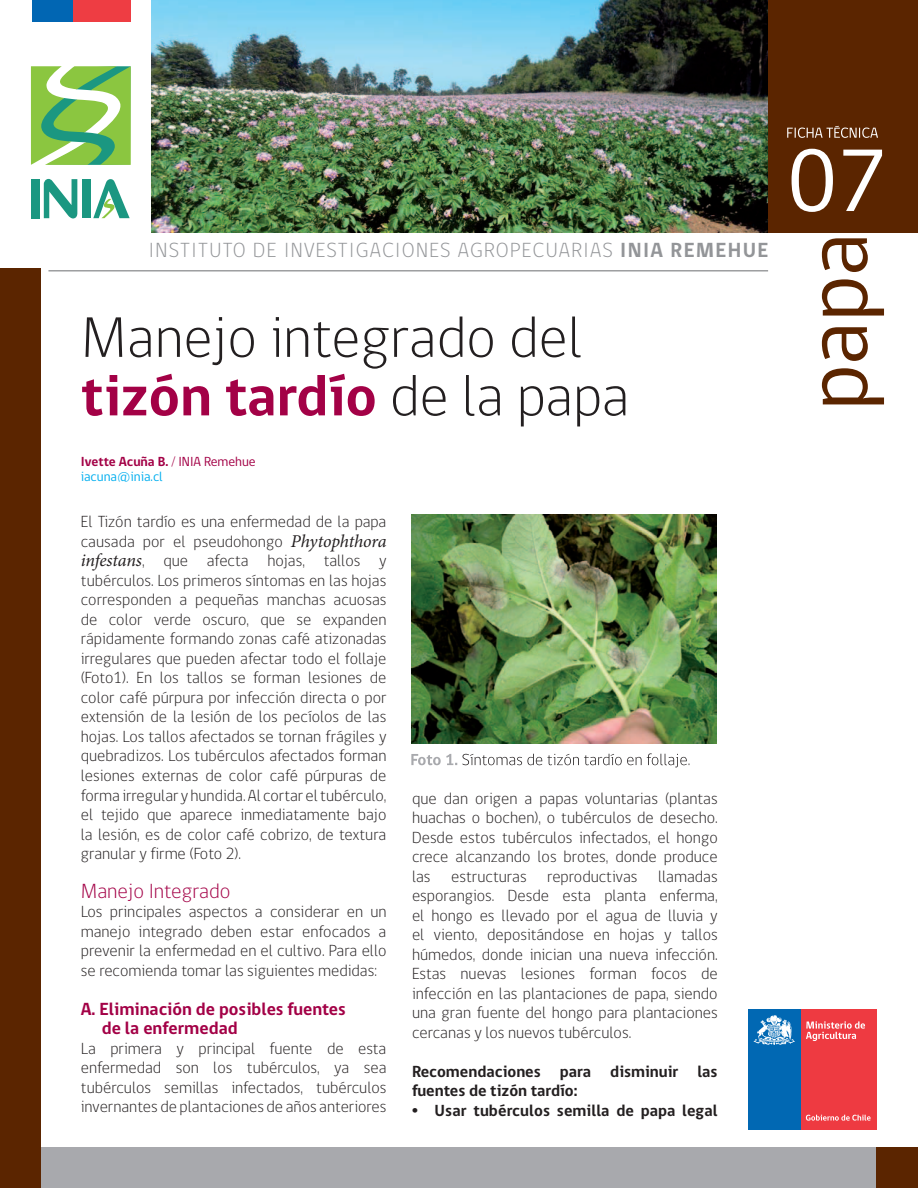
<style>
.page{position:relative;width:918px;height:1188px;background:#fff}
.page>*{position:absolute;margin:0;border:0;box-sizing:border-box;transform-origin:0 0}
.t1{font:90.3px "gob CL";color:#fff;scale:1.04 1}
.t2{font:90.15px "gob CL";color:#5b2500}
.t3{font:300 58.5px/58.5px "gob CL";color:#231f20}
.t4{font:300 21px "gob CL";letter-spacing:.065em;color:#939598}
.t5{font:300 21px "gob CL";color:#a30146}
.t6{font:700 18px/19.5px "gob CL";color:#a30146}
.t7{font:300 16.5px/19.5px "gob CL";color:#231f20;text-align:justify}
.t8{font:700 16.5px/19.5px "gob CL";color:#231f20}
.t9{font:13.5px/15px "gob CL";color:#00aeef}
.s1{font-weight:700}
.s2{font-weight:700;color:#a30146}
.s3{color:#a30146}
.s4{font-family:"Minion Pro";font-weight:400;font-style:italic;font-size:18px}
.s5{font-family:"Arial"}
</style>
<div class="page">
<div style="left:768px;top:0;width:150px;height:233px;background:#5b2500"></div>
<div style="left:876px;top:1148px;width:42px;height:40px;background:#5b2500"></div>
<div style="left:0;top:1148px;width:876px;height:40px;background:#a8a9ad"></div>
<div style="left:0;top:268px;width:41px;height:920px;background:#5b2500"></div>
<div style="left:748px;top:1009px;width:53px;height:121px;background:#0168b3"></div>
<div style="left:801px;top:1009px;width:76px;height:121px;background:#ee3a41"></div>
<svg style="left:754px;top:1015px;width:41px;height:30px"></svg>
<svg style="left:806px;top:1021px;width:59px;height:20px"></svg>
<svg style="left:806px;top:1115px;width:65px;height:6px"></svg>
<img style="left:151px;top:0;width:617px;height:233px">
<svg style="left:44px;top:179px;width:33px;height:39px"></svg>
<div style="left:31px;top:179px;width:9px;height:39px;background:#1b9781"></div>
<div style="left:82px;top:179px;width:9px;height:39px;background:#1b9781"></div>
<svg style="left:93px;top:179px;width:37px;height:39px"></svg>
<svg style="left:31px;top:66px;width:100px;height:99px"></svg>
<div style="left:72px;top:0;width:59px;height:21px;background:#ee3d43"></div>
<div style="left:32px;top:0;width:40px;height:21px;background:#0166b3"></div>
<hr style="left:48px;top:270px;width:720px;height:1px;background:#6c6d70">
<svg style="left:787px;top:126px;width:91px;height:12px"></svg>
<svg style="left:411px;top:753px;width:278px;height:14px"></svg>
<img style="left:411px;top:514px;width:305px;height:229px">
<p class="t4" style="left:149px;top:236px;width:621px">INSTITUTO DE INVESTIGACIONES AGROPECUARIAS <span class="s1">INIA REMEHUE</span></p>
<h3 class="t3" style="left:81px;top:310px;width:550px">Manejo integrado del <span class="s2">tizón tardío</span> de la papa</h3>
<p class="t9" style="left:81px;top:454px;width:176px"><span class="s2">Ivette Acuña B.</span> <span class="s3">/ INIA Remehue </span>iacuna@inia.cl</p>
<p class="t7" style="left:81px;top:513px;width:307px">El Tizón tardío es una enfermedad de la papa causada por el pseudohongo <span class="s4">Phytophthora infestans</span>, que afecta hojas, tallos y tubérculos. Los primeros síntomas en las hojas corresponden a pequeñas manchas acuosas de color verde oscuro, que se expanden rápidamente formando zonas café atizonadas irregulares que pueden afectar todo el follaje (Foto1). En los tallos se forman lesiones de color café púrpura por infección directa o por extensión de la lesión de los pecíolos de las hojas. Los tallos afectados se tornan frágiles y quebradizos. Los tubérculos afectados forman lesiones externas de color café púrpuras de forma irregular y hundida. Al cortar el tubérculo, el tejido que aparece inmediatamente bajo la lesión, es de color café cobrizo, de textura granular y firme (Foto 2).</p>
<p class="t5" style="left:81px;top:877px;width:151px">Manejo Integrado</p>
<p class="t7" style="left:81px;top:903px;width:307px">Los principales aspectos a considerar en un manejo integrado deben estar enfocados a prevenir la enfermedad en el cultivo. Para ello se recomienda tomar las siguientes medidas:</p>
<p class="t6" style="left:102px;top:1000px;width:246px;text-indent:-21px">A. Eliminación de posibles fuentes de la enfermedad</p>
<p class="t7" style="left:81px;top:1039px;width:307px">La primera y principal fuente de esta enfermedad son los tubérculos, ya sea tubérculos semillas infectados, tubérculos invernantes de plantaciones de años anteriores</p>
<p class="t7" style="left:412px;top:789px;width:307px">que dan origen a papas voluntarias (plantas huachas o bochen), o tubérculos de desecho.<br>Desde estos tubérculos infectados, el hongo crece alcanzando los brotes, donde produce las estructuras reproductivas llamadas esporangios. Desde esta planta enferma, el hongo es llevado por el agua de lluvia y el viento, depositándose en hojas y tallos húmedos, donde inician una nueva infección.<br>Estas nuevas lesiones forman focos de infección en las plantaciones de papa, siendo una gran fuente del hongo para plantaciones cercanas y los nuevos tubérculos.</p>
<p class="t8" style="left:412px;top:1062px;width:307px">Recomendaciones para disminuir las fuentes de tizón tardío:</p>
<p class="t8" style="left:412px;top:1101px;width:307px"><span class="s5">•</span> Usar tubérculos semilla de papa legal</p>
<h1 class="t1" style="left:787px;top:119px;width:98px">07</h1>
<h2 class="t2" style="left:775px;top:410px;width:179px;rotate:-90deg">papa</h2>
</div>
